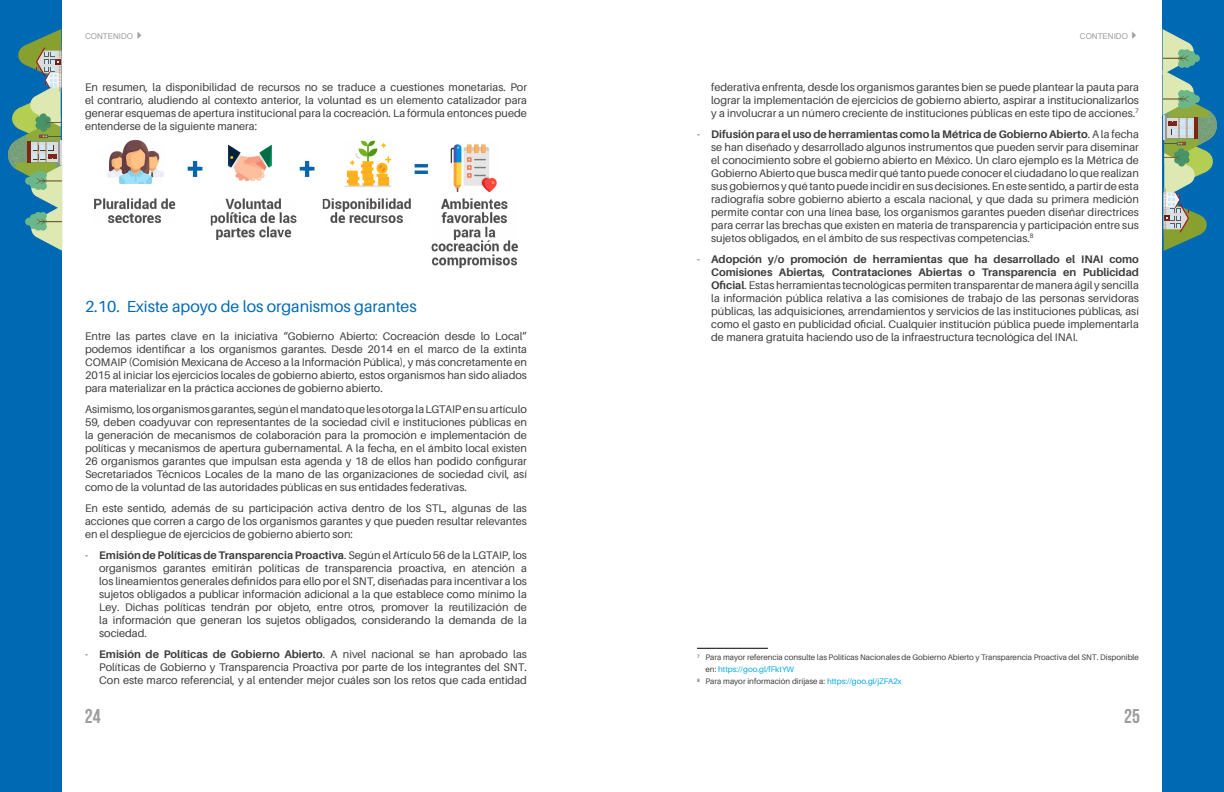
<style>
.page{position:relative;width:1224px;height:792px;background:#fff}
.page>*{position:absolute;margin:0;border:0;box-sizing:border-box;transform-origin:0 0}
.t1{font:700 20px "Bebas Neue";color:#9d9d9c}
.t2{font:16px "Aileron";color:#0069b4}
.t3{font:11px/13px "Aileron";color:#3c3c3b;text-align:justify}
.t4{font:8px "Aileron";color:#3c3c3b}
.t5{font:8px "Aileron";color:#00a8e7}
.t6{font:8px "Arial";color:#9d9d9c}
.s1{font-weight:700}
.s2{color:#3c3c3b}
.s3{color:#00a8e7}
</style>
<div class="page">
<div style="left:0;top:0;width:62px;height:792px;background:#0069b4"></div>
<svg style="left:8px;top:29px;width:54px;height:222px"></svg>
<div style="left:1162px;top:0;width:62px;height:792px;background:#0069b4"></div>
<svg style="left:1163px;top:29px;width:54px;height:222px"></svg>
<hr style="left:697px;top:648px;width:71px;height:1px;background:#000">
<img style="left:94px;top:141px;width:424px;height:127px">
<p class="t6" style="left:85px;top:31px;width:61px">CONTENIDO✔</p>
<p class="t6" style="left:1080px;top:31px;width:61px">CONTENIDO✔</p>
<p class="t3" style="left:85px;top:80px;width:443px">En resumen, la disponibilidad de recursos no se traduce a cuestiones monetarias. Por el contrario, aludiendo al contexto anterior, la voluntad es un elemento catalizador para generar esquemas de apertura institucional para la cocreación. La fórmula entonces puede entenderse de la siguiente manera:</p>
<h2 class="t2" style="left:85px;top:298px;width:333px">2.10. Existe apoyo de los organismos garantes</h2>
<p class="t3" style="left:85px;top:329px;width:443px">Entre las partes clave en la iniciativa “Gobierno Abierto: Cocreación desde lo Local” podemos identificar a los organismos garantes. Desde 2014 en el marco de la extinta COMAIP (Comisión Mexicana de Acceso a la Información Pública), y más concretamente en 2015 al iniciar los ejercicios locales de gobierno abierto, estos organismos han sido aliados para materializar en la práctica acciones de gobierno abierto.</p>
<p class="t3" style="left:85px;top:402px;width:443px">Asimismo, los organismos garantes, según el mandato que les otorga la LGTAIP en su artículo 59, deben coadyuvar con representantes de la sociedad civil e instituciones públicas en la generación de mecanismos de colaboración para la promoción e implementación de políticas y mecanismos de apertura gubernamental. A la fecha, en el ámbito local existen 26 organismos garantes que impulsan esta agenda y 18 de ellos han podido configurar Secretariados Técnicos Locales de la mano de las organizaciones de sociedad civil, así como de la voluntad de las autoridades públicas en sus entidades federativas.</p>
<p class="t3" style="left:85px;top:501px;width:443px">En este sentido, además de su participación activa dentro de los STL, algunas de las acciones que corren a cargo de los organismos garantes y que pueden resultar relevantes en el despliegue de ejercicios de gobierno abierto son:</p>
<p class="t3" style="left:99px;top:548px;width:429px;text-indent:-14px">- <span class="s1">Emisión de Políticas de Transparencia Proactiva</span>. Según el Artículo 56 de la LGTAIP, los organismos garantes emitirán políticas de transparencia proactiva, en atención a los lineamientos generales definidos para ello por el SNT, diseñadas para incentivar a los sujetos obligados a publicar información adicional a la que establece como mínimo la Ley. Dichas políticas tendrán por objeto, entre otros, promover la reutilización de la información que generan los sujetos obligados, considerando la demanda de la sociedad.</p>
<p class="t3" style="left:99px;top:647px;width:429px;text-indent:-14px">- <span class="s1">Emisión de Políticas de Gobierno Abierto</span>. A nivel nacional se han aprobado las Políticas de Gobierno y Transparencia Proactiva por parte de los integrantes del SNT.<br>Con este marco referencial, y al entender mejor cuáles son los retos que cada entidad</p>
<p class="t3" style="left:711px;top:81px;width:429px">federativa enfrenta, desde los organismos garantes bien se puede plantear la pauta para lograr la implementación de ejercicios de gobierno abierto, aspirar a institucionalizarlos y a involucrar a un número creciente de instituciones públicas en este tipo de acciones.<sup>7</sup></p>
<p class="t3" style="left:711px;top:127px;width:429px;text-indent:-14px">- <span class="s1">Difusión para el uso de herramientas como la Métrica de Gobierno Abierto</span>. A la fecha se han diseñado y desarrollado algunos instrumentos que pueden servir para diseminar el conocimiento sobre el gobierno abierto en México. Un claro ejemplo es la Métrica de Gobierno Abierto que busca medir qué tanto puede conocer el ciudadano lo que realizan sus gobiernos y qué tanto puede incidir en sus decisiones. En este sentido, a partir de esta radiografía sobre gobierno abierto a escala nacional, y que dada su primera medición permite contar con una línea base, los organismos garantes pueden diseñar directrices para cerrar las brechas que existen en materia de transparencia y participación entre sus sujetos obligados, en el ámbito de sus respectivas competencias.<sup>8</sup></p>
<p class="t3" style="left:711px;top:252px;width:429px;text-indent:-14px">- <span class="s1">Adopción y/o promoción de herramientas que ha desarrollado el INAI como Comisiones Abiertas, Contrataciones Abiertas o Transparencia en Publicidad Oficial</span>. Estas herramientas tecnológicas permiten transparentar de manera ágil y sencilla la información pública relativa a las comisiones de trabajo de las personas servidoras públicas, las adquisiciones, arrendamientos y servicios de las instituciones públicas, así como el gasto en publicidad oficial. Cualquier institución pública puede implementarla de manera gratuita haciendo uso de la infraestructura tecnológica del INAI.</p>
<p class="t4" style="left:697px;top:653px;width:443px"><sup>7</sup> Para mayor referencia consulte las Políticas Nacionales de Gobierno Abierto y Transparencia Proactiva del SNT. Disponible</p>
<p class="t5" style="left:706px;top:665px;width:90px"><span class="s2">en:</span> https://goo.gl/fFktYW</p>
<p class="t4" style="left:697px;top:677px;width:206px"><sup>8</sup> Para mayor información diríjase a: <span class="s3">https://goo.gl/jZFA2x</span></p>
<h1 class="t1" style="left:85px;top:705px;width:17px">24</h1>
<h1 class="t1" style="left:1124px;top:705px;width:17px">25</h1>
</div>
